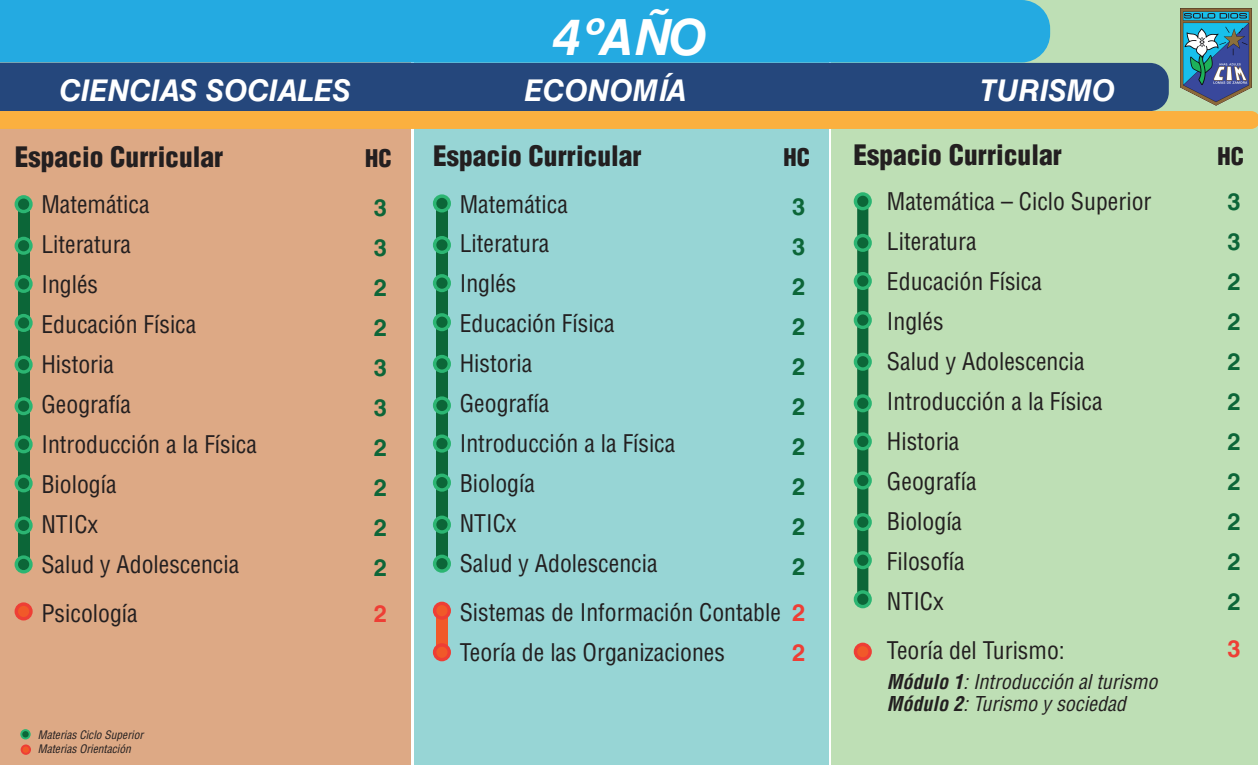
<style>
.page{position:relative;width:1260px;height:765px;background:#fff}
.page>*{position:absolute;margin:0;border:0;box-sizing:border-box;transform-origin:0 0}
.t1{font:italic 700 50px "Helvetica LT Std";color:#fff}
.t2{font:italic 700 30px "Helvetica LT Std";color:#fff}
.t3{font:900 condensed 27.5px "Helvetica LT Std";color:#231f20}
.t4{font:condensed 23.75px/40px "Helvetica LT Std";color:#231f20}
.t5{font:700 23.75px/40px "Helvetica LT Std";color:#0c6638;text-align:justify}
.t6{font:900 condensed 23.75px "Helvetica LT Std";color:#231f20}
.t7{font:700 23.75px/40px "Helvetica LT Std";color:#ee3e35}
.t8{font:italic condensed 20px/22.5px "Helvetica LT Std";color:#231f20}
.t9{font:italic condensed 11.5px/14.1px "Helvetica LT Std";color:#231f20}
.s1{font-weight:700}
</style>
<div class="page">
<div style="left:0;top:0;width:411px;height:765px;background:#dda985"></div>
<div style="left:414px;top:0;width:414px;height:765px;background:#97d5d5"></div>
<div style="left:831px;top:0;width:427px;height:765px;background:#bedfb5"></div>
<div style="left:0;top:63px;width:1169px;height:48px;background:#25477c"></div>
<div style="left:0;top:0;width:1050px;height:62px;background:#24aae1"></div>
<div style="left:857px;top:196px;width:11px;height:399px;background:#0c6638"></div>
<svg style="left:854px;top:192px;width:18px;height:18px"></svg>
<div style="left:857px;top:196px;width:11px;height:11px;background:#0c6638;border-radius:50%"></div>
<svg style="left:854px;top:234px;width:18px;height:18px"></svg>
<div style="left:857px;top:237px;width:11px;height:11px;background:#0c6638;border-radius:50%"></div>
<div style="left:854px;top:272px;width:18px;height:18px;background:#2bb572;border-radius:50%"></div>
<div style="left:857px;top:275px;width:11px;height:12px;background:#0c6638;border-radius:50%"></div>
<div style="left:854px;top:311px;width:18px;height:18px;background:#2bb572;border-radius:50%"></div>
<div style="left:857px;top:314px;width:11px;height:12px;background:#0c6638;border-radius:50%"></div>
<svg style="left:854px;top:353px;width:18px;height:18px"></svg>
<div style="left:857px;top:356px;width:11px;height:11px;background:#0c6638;border-radius:50%"></div>
<svg style="left:854px;top:394px;width:18px;height:18px"></svg>
<div style="left:857px;top:398px;width:11px;height:11px;background:#0c6638;border-radius:50%"></div>
<div style="left:854px;top:432px;width:18px;height:18px;background:#2bb572;border-radius:50%"></div>
<div style="left:857px;top:436px;width:11px;height:11px;background:#0c6638;border-radius:50%"></div>
<svg style="left:854px;top:471px;width:18px;height:19px"></svg>
<div style="left:857px;top:475px;width:11px;height:11px;background:#0c6638;border-radius:50%"></div>
<div style="left:854px;top:513px;width:18px;height:18px;background:#2bb572;border-radius:50%"></div>
<div style="left:857px;top:516px;width:11px;height:12px;background:#0c6638;border-radius:50%"></div>
<svg style="left:854px;top:551px;width:18px;height:18px"></svg>
<div style="left:857px;top:555px;width:11px;height:11px;background:#0c6638;border-radius:50%"></div>
<svg style="left:854px;top:590px;width:18px;height:18px"></svg>
<div style="left:857px;top:594px;width:11px;height:11px;background:#0c6638;border-radius:50%"></div>
<div style="left:854px;top:643px;width:18px;height:18px;background:#ee3e35;border-radius:50%"></div>
<div style="left:857px;top:646px;width:11px;height:11px;background:#f15929;border-radius:50%"></div>
<div style="left:0;top:111px;width:1258px;height:18px;background:#fbb03f"></div>
<div style="left:21px;top:745px;width:10px;height:10px;background:#ee3e35;border-radius:50%"></div>
<div style="left:23px;top:746px;width:6px;height:7px;background:#f15929;border-radius:50%"></div>
<svg style="left:20px;top:729px;width:11px;height:10px"></svg>
<div style="left:22px;top:731px;width:7px;height:7px;background:#0c6638;border-radius:50%"></div>
<img style="left:1181px;top:8px;width:70px;height:98px">
<div style="left:18px;top:211px;width:11px;height:353px;background:#0c6638"></div>
<svg style="left:15px;top:195px;width:18px;height:18px"></svg>
<div style="left:18px;top:199px;width:11px;height:11px;background:#0c6638;border-radius:50%"></div>
<svg style="left:15px;top:237px;width:18px;height:18px"></svg>
<div style="left:18px;top:240px;width:11px;height:11px;background:#0c6638;border-radius:50%"></div>
<svg style="left:15px;top:275px;width:18px;height:18px"></svg>
<div style="left:18px;top:278px;width:11px;height:11px;background:#0c6638;border-radius:50%"></div>
<div style="left:15px;top:314px;width:18px;height:18px;background:#2bb572;border-radius:50%"></div>
<div style="left:18px;top:317px;width:11px;height:12px;background:#0c6638;border-radius:50%"></div>
<svg style="left:15px;top:356px;width:18px;height:18px"></svg>
<div style="left:18px;top:359px;width:11px;height:11px;background:#0c6638;border-radius:50%"></div>
<svg style="left:15px;top:397px;width:18px;height:18px"></svg>
<div style="left:18px;top:401px;width:11px;height:11px;background:#0c6638;border-radius:50%"></div>
<svg style="left:15px;top:435px;width:18px;height:18px"></svg>
<div style="left:18px;top:439px;width:11px;height:11px;background:#0c6638;border-radius:50%"></div>
<svg style="left:15px;top:474px;width:18px;height:18px"></svg>
<div style="left:18px;top:478px;width:11px;height:11px;background:#0c6638;border-radius:50%"></div>
<svg style="left:15px;top:516px;width:18px;height:18px"></svg>
<div style="left:18px;top:520px;width:11px;height:11px;background:#0c6638;border-radius:50%"></div>
<svg style="left:15px;top:555px;width:18px;height:18px"></svg>
<div style="left:18px;top:559px;width:11px;height:11px;background:#0c6638;border-radius:50%"></div>
<div style="left:15px;top:602px;width:18px;height:19px;background:#ee3e35;border-radius:50%"></div>
<div style="left:18px;top:606px;width:11px;height:11px;background:#f15929;border-radius:50%"></div>
<div style="left:436px;top:210px;width:12px;height:354px;background:#0c6638"></div>
<svg style="left:433px;top:194px;width:18px;height:19px"></svg>
<div style="left:436px;top:198px;width:12px;height:11px;background:#0c6638;border-radius:50%"></div>
<div style="left:433px;top:236px;width:18px;height:18px;background:#2bb572;border-radius:50%"></div>
<div style="left:436px;top:239px;width:12px;height:12px;background:#0c6638;border-radius:50%"></div>
<div style="left:436px;top:611px;width:12px;height:41px;background:#f15929"></div>
<div style="left:433px;top:643px;width:18px;height:18px;background:#ee3e35;border-radius:50%"></div>
<div style="left:436px;top:647px;width:12px;height:11px;background:#f15929;border-radius:50%"></div>
<div style="left:433px;top:274px;width:18px;height:18px;background:#2bb572;border-radius:50%"></div>
<div style="left:436px;top:278px;width:12px;height:11px;background:#0c6638;border-radius:50%"></div>
<div style="left:433px;top:313px;width:18px;height:18px;background:#2bb572;border-radius:50%"></div>
<div style="left:436px;top:317px;width:12px;height:11px;background:#0c6638;border-radius:50%"></div>
<div style="left:433px;top:355px;width:18px;height:18px;background:#2bb572;border-radius:50%"></div>
<div style="left:436px;top:358px;width:12px;height:11px;background:#0c6638;border-radius:50%"></div>
<div style="left:433px;top:396px;width:18px;height:18px;background:#2bb572;border-radius:50%"></div>
<div style="left:436px;top:400px;width:12px;height:11px;background:#0c6638;border-radius:50%"></div>
<div style="left:433px;top:435px;width:18px;height:18px;background:#2bb572;border-radius:50%"></div>
<div style="left:436px;top:438px;width:12px;height:11px;background:#0c6638;border-radius:50%"></div>
<div style="left:433px;top:474px;width:18px;height:18px;background:#2bb572;border-radius:50%"></div>
<div style="left:436px;top:477px;width:12px;height:11px;background:#0c6638;border-radius:50%"></div>
<div style="left:433px;top:516px;width:18px;height:18px;background:#2bb572;border-radius:50%"></div>
<div style="left:436px;top:519px;width:12px;height:11px;background:#0c6638;border-radius:50%"></div>
<div style="left:433px;top:555px;width:18px;height:18px;background:#2bb572;border-radius:50%"></div>
<div style="left:436px;top:558px;width:12px;height:11px;background:#0c6638;border-radius:50%"></div>
<div style="left:433px;top:602px;width:18px;height:18px;background:#ee3e35;border-radius:50%"></div>
<div style="left:436px;top:605px;width:12px;height:11px;background:#f15929;border-radius:50%"></div>
<h1 class="t1" style="left:553px;top:7px;width:156px">4ºAÑO</h1>
<p class="t2" style="left:60px;top:72px;width:293px">CIENCIAS SOCIALES</p>
<p class="t2" style="left:525px;top:72px;width:163px">ECONOMÍA</p>
<p class="t2" style="left:980px;top:72px;width:136px">TURISMO</p>
<p class="t3" style="left:15px;top:139px;width:210px">Espacio Curricular</p>
<p class="t4" style="left:41px;top:184px;width:217px">Matemática<br>Literatura<br>Inglés<br>Educación Física<br>Historia<br>Geografía<br>Introducción a la Física<br>Biología<br>NTICx<br>Salud y Adolescencia</p>
<p class="t6" style="left:365px;top:143px;width:28px">HC</p>
<p class="t5" style="left:374px;top:187px;width:15px">3<br>3<br>2<br>2<br>3<br>3<br>2<br>2<br>2<br>2</p>
<p class="t3" style="left:433px;top:139px;width:210px">Espacio Curricular</p>
<p class="t4" style="left:460px;top:184px;width:217px">Matemática<br>Literatura<br>Inglés<br>Educación Física<br>Historia<br>Geografía<br>Introducción a la Física<br>Biología<br>NTICx<br>Salud y Adolescencia</p>
<p class="t6" style="left:784px;top:142px;width:28px">HC</p>
<p class="t5" style="left:792px;top:186px;width:15px">3<br>3<br>2<br>2<br>2<br>2<br>2<br>2<br>2<br>2</p>
<p class="t4" style="left:41px;top:593px;width:98px">Psicología</p>
<p class="t7" style="left:374px;top:593px;width:15px">2</p>
<p class="t4" style="left:460px;top:592px;width:323px">Sistemas de Información Contable<br>Teoría de las Organizaciones</p>
<p class="t7" style="left:792px;top:592px;width:15px">2<br>2</p>
<p class="t9" style="left:38px;top:728px;width:107px">Materias Ciclo Superior<br>Materias Orientación</p>
<p class="t3" style="left:853px;top:138px;width:210px">Espacio Curricular</p>
<p class="t6" style="left:1218px;top:142px;width:28px">HC</p>
<p class="t4" style="left:887px;top:182px;width:266px">Matemática – Ciclo Superior<br>Literatura<br>Educación Física<br>Inglés<br>Salud y Adolescencia<br>Introducción a la Física<br>Historia<br>Geografía<br>Biología<br>Filosofía<br>NTICx</p>
<p class="t5" style="left:1228px;top:182px;width:15px">3<br>3<br>2<br>2<br>2<br>2<br>2<br>2<br>2<br>2<br>2</p>
<p class="t4" style="left:887px;top:630px;width:179px">Teoría del Turismo:</p>
<p class="t8" style="left:887px;top:670px;width:272px"><span class="s1">Módulo 1</span>: Introducción al turismo<br><span class="s1">Módulo 2</span>: Turismo y sociedad</p>
<p class="t7" style="left:1228px;top:629px;width:15px">3</p>
</div>
